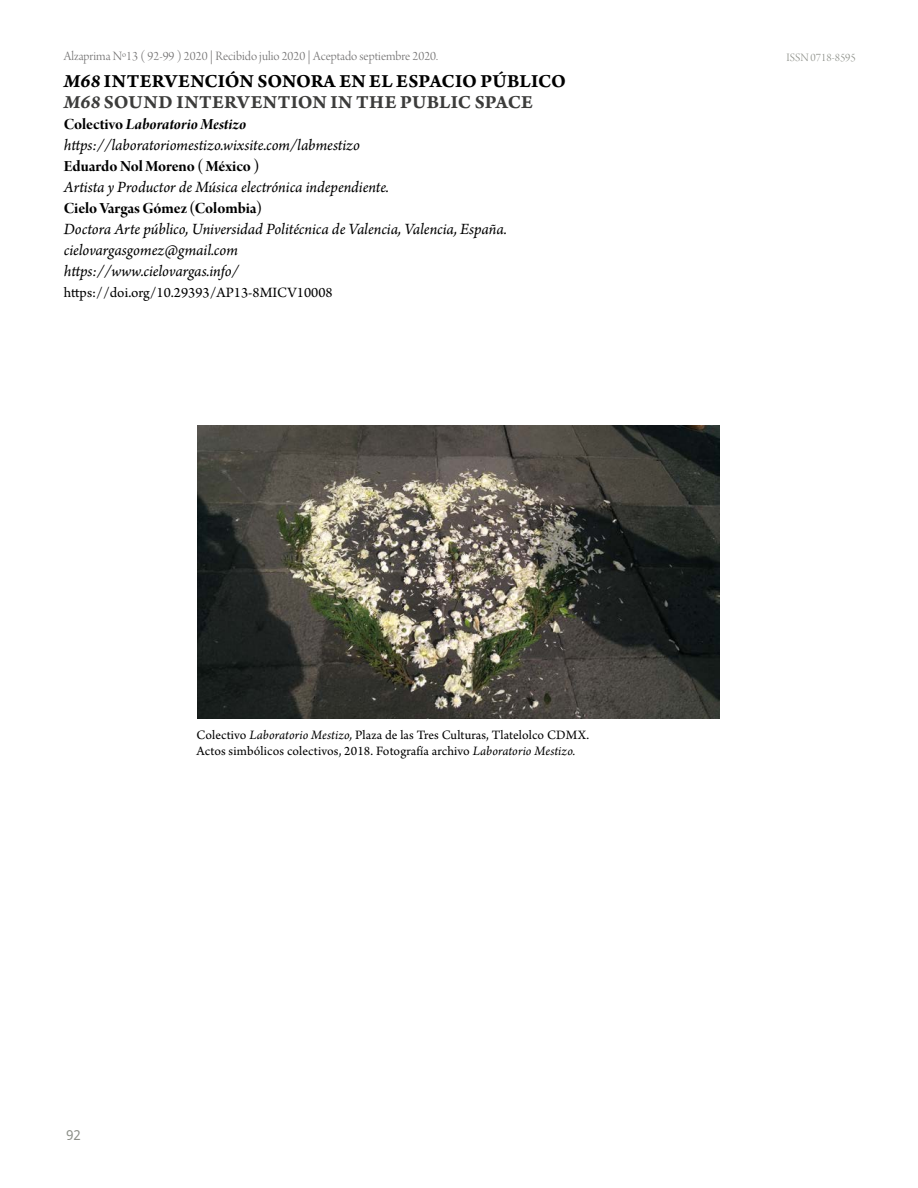
<style>
.page{position:relative;width:918px;height:1188px;background:#fff}
.page>*{position:absolute;margin:0;border:0;box-sizing:border-box;transform-origin:0 0}
.t1{font:19.5px/21px "Arno Pro Bold Sm Text";letter-spacing:.01em;color:#000}
.t2{font:italic 16.5px/21px "Arno Pro";letter-spacing:-.005em;color:#000}
.t3{font:16.5px "Arno Pro Bold Display";letter-spacing:-.005em;color:#000}
.t4{font:16.5px "Arno Pro Bold Italic Display";color:#000}
.t5{font:15px "Arno Pro";color:#000}
.t6{font:13.5px/16.2px "Arno Pro";letter-spacing:.01em;color:#000}
.t7{font:13.5px "Arno Pro Light Display";color:#706f6f}
.t8{font:13.5px "Droid Sans";color:#8b8e87}
.t9{font:12px "Arno Pro Light Display";color:#8c8f88}
.s1{font-family:"Arno Pro Bold Italic Sm Text"}
.s2{font-family:"Arno Pro Bold Italic Sm Text";color:#3c3c3b}
.s3{color:#3c3c3b}
.s4{font-family:"Arno Pro Bold Display"}
.s5{font-style:italic}
</style>
<div class="page">
<img style="left:197px;top:425px;width:523px;height:293px">
<p class="t7" style="left:64px;top:49px;width:376px">Alzaprima Nº13 ( 92-99 ) 2020 | Recibido julio 2020 | Aceptado septiembre 2020.</p>
<p class="t9" style="left:786px;top:51px;width:71px">ISSN 0718-8595</p>
<p class="t1" style="left:64px;top:72px;width:504px"><span class="s1">M68</span> INTERVENCIÓN SONORA EN EL ESPACIO PÚBLICO<br><span class="s2">M68</span> <span class="s3">SOUND INTERVENTION IN THE PUBLIC SPACE</span></p>
<p class="t4" style="left:64px;top:115px;width:184px"><span class="s4">Colectivo</span> Laboratorio Mestizo</p>
<p class="t2" style="left:64px;top:136px;width:298px">https://laboratoriomestizo.wixsite.com/labmestizo</p>
<p class="t3" style="left:64px;top:157px;width:197px">Eduardo Nol Moreno ( México )</p>
<p class="t2" style="left:64px;top:178px;width:327px">Artista y Productor de Música electrónica independiente.</p>
<p class="t3" style="left:64px;top:199px;width:200px">Cielo Vargas Gómez (Colombia)</p>
<p class="t2" style="left:64px;top:220px;width:445px">Doctora Arte público, Universidad Politécnica de Valencia, Valencia, España. cielovargasgomez@gmail.com<br>https://www.cielovargas.info/</p>
<p class="t5" style="left:64px;top:284px;width:270px">https://doi.org/10.29393/AP13-8MICV10008</p>
<p class="t6" style="left:196px;top:728px;width:394px">Colectivo <span class="s5">Laboratorio Mestizo,</span> Plaza de las Tres Culturas, Tlatelolco CDMX.<br>Actos simbólicos colectivos, 2018. Fotografía archivo <span class="s5">Laboratorio Mestizo.</span></p>
<p class="t8" style="left:66px;top:1128px;width:16px">92</p>
</div>
